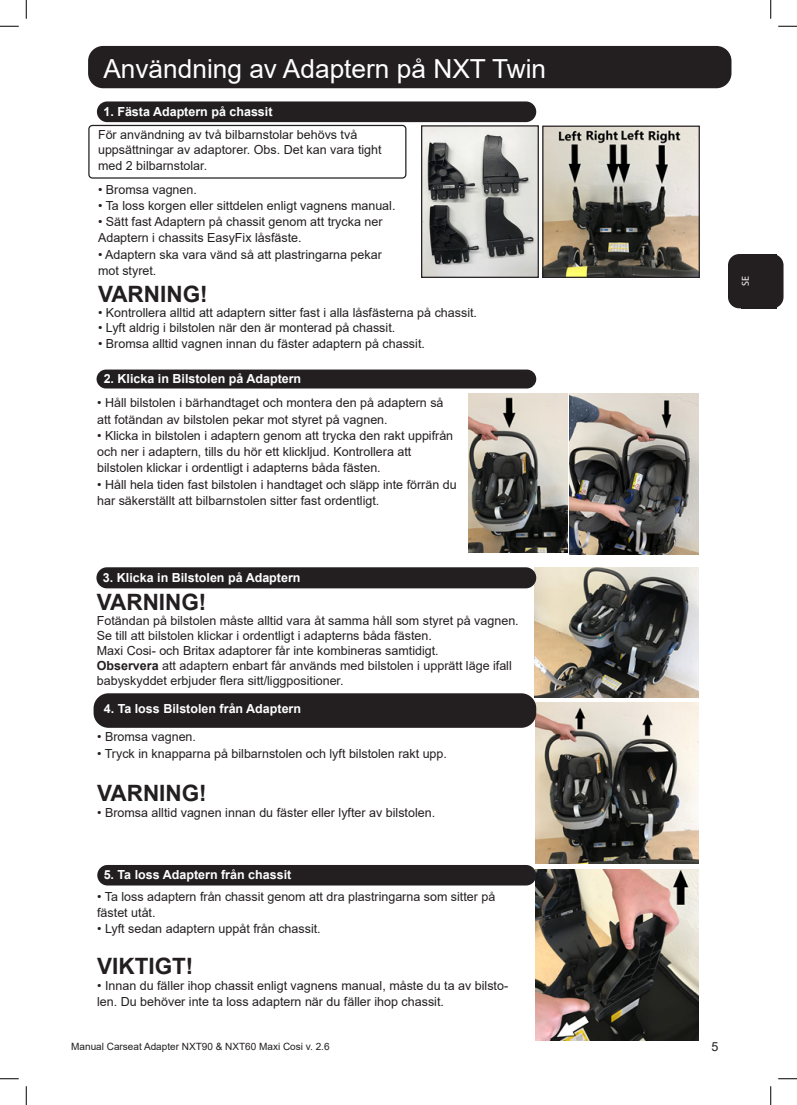
<style>
.page{position:relative;width:797px;height:1105px;background:#fff}
.page>*{position:absolute;margin:0;border:0;box-sizing:border-box;transform-origin:0 0}
.Headline_Left{font:26.25px "Arial";color:#fff}
.t1{font:700 22.5px "Arial";color:#231f20}
.Body_Text_with_HD{font:12.5px/16.2px "Arial";color:#231f20}
.Body_Text_with_HD-2{font:700 12.5px "Arial";color:#fff}
.t2{font:10px "Arial";color:#231f20}
.t3{font:10px "Myriad Pro";color:#fff}
.s1{font-weight:700}
</style>
<div class="page">
<img style="left:423px;top:127px;width:114px;height:149px">
<div style="left:421px;top:125px;width:118px;height:153px;border:1px solid #231f20"></div>
<img style="left:544px;top:128px;width:154px;height:148px">
<div style="left:542px;top:126px;width:158px;height:152px;border:1px solid #231f20"></div>
<img style="left:468px;top:393px;width:100px;height:159px">
<img style="left:570px;top:393px;width:128px;height:161px">
<img style="left:534px;top:567px;width:164px;height:131px">
<img style="left:535px;top:703px;width:164px;height:161px">
<img style="left:535px;top:869px;width:164px;height:171px">
<div style="left:88px;top:46px;width:643px;height:42px;background:#231f20;border-radius:15px"></div>
<div style="left:97px;top:101px;width:439px;height:21px;background:#231f20;border-radius:10px"></div>
<div style="left:97px;top:370px;width:439px;height:18px;background:#231f20;border-radius:9px"></div>
<div style="left:96px;top:567px;width:440px;height:21px;background:#231f20;border-radius:11px"></div>
<div style="left:94px;top:693px;width:442px;height:35px;background:#231f20;border-radius:15px"></div>
<div style="left:97px;top:865px;width:439px;height:20px;background:#231f20;border-radius:10px"></div>
<div style="left:728px;top:254px;width:55px;height:54px;background:#231f20;border-radius:11px"></div>
<div style="left:741px;top:254px;width:35px;height:55px;background:#231f20"></div>
<div style="left:88px;top:125px;width:318px;height:54px;border:1px solid #231f20;border-radius:4px"></div>
<svg style="left:0;top:25px;width:19px;height:2px"></svg>
<svg style="left:778px;top:25px;width:19px;height:2px"></svg>
<svg style="left:0;top:1078px;width:19px;height:1px"></svg>
<svg style="left:778px;top:1078px;width:19px;height:1px"></svg>
<svg style="left:25px;top:0;width:2px;height:19px"></svg>
<svg style="left:25px;top:1086px;width:2px;height:19px"></svg>
<svg style="left:770px;top:0;width:1px;height:19px"></svg>
<svg style="left:770px;top:1086px;width:1px;height:19px"></svg>
<p class="Headline_Left" style="left:103px;top:51px;width:444px">Användning av Adaptern på NXT Twin</p>
<p class="Body_Text_with_HD-2" style="left:103px;top:103px;width:171px">1. Fästa Adaptern på chassit</p>
<p class="Body_Text_with_HD" style="left:98px;top:127px;width:285px;line-height:15px">För användning av två bilbarnstolar behövs två uppsättningar av adaptorer. Obs. Det kan vara tight</p>
<p class="Body_Text_with_HD" style="left:98px;top:157px;width:111px">med 2 bilbarnstolar.</p>
<p class="Body_Text_with_HD" style="left:98px;top:181px;width:100px">• Bromsa vagnen.</p>
<p class="Body_Text_with_HD" style="left:98px;top:197px;width:299px">• Ta loss korgen eller sittdelen enligt vagnens manual.</p>
<p class="Body_Text_with_HD" style="left:98px;top:213px;width:286px">• Sätt fast Adaptern på chassit genom att trycka ner<br>Adaptern i chassits EasyFix låsfäste.</p>
<p class="Body_Text_with_HD" style="left:98px;top:246px;width:285px">• Adaptern ska vara vänd så att plastringarna pekar mot styret.</p>
<p class="t1" style="left:98px;top:278px;width:111px">VARNING!</p>
<p class="Body_Text_with_HD" style="left:98px;top:304px;width:380px">• Kontrollera alltid att adaptern sitter fast i alla låsfästerna på chassit.</p>
<p class="Body_Text_with_HD" style="left:98px;top:319px;width:299px">• Lyft aldrig i bilstolen när den är monterad på chassit.</p>
<p class="Body_Text_with_HD" style="left:98px;top:335px;width:328px">• Bromsa alltid vagnen innan du fäster adaptern på chassit.</p>
<p class="Body_Text_with_HD-2" style="left:104px;top:370px;width:199px">2. Klicka in Bilstolen på Adaptern</p>
<p class="Body_Text_with_HD" style="left:97px;top:395px;width:348px">• Håll bilstolen i bärhandtaget och montera den på adaptern så att fotändan av bilstolen pekar mot styret på vagnen.</p>
<p class="Body_Text_with_HD" style="left:97px;top:427px;width:357px">• Klicka in bilstolen i adaptern genom att trycka den rakt uppifrån och ner i adaptern, tills du hör ett klickljud. Kontrollera att bilstolen klickar i ordentligt i adapterns båda fästen.</p>
<p class="Body_Text_with_HD" style="left:97px;top:476px;width:361px">• Håll hela tiden fast bilstolen i handtaget och släpp inte förrän du har säkerställt att bilbarnstolen sitter fast ordentligt.</p>
<p class="t3" style="left:739px;top:286px;width:11px;rotate:-90deg">SE</p>
<p class="Body_Text_with_HD-2" style="left:103px;top:569px;width:199px">3. Klicka in Bilstolen på Adaptern</p>
<p class="t1" style="left:97px;top:586px;width:111px">VARNING!</p>
<p class="Body_Text_with_HD" style="left:97px;top:613px;width:423px;line-height:15px">Fotändan på bilstolen måste alltid vara åt samma håll som styret på vagnen.<br>Se till att bilstolen klickar i ordentligt i adapterns båda fästen.</p>
<p class="Body_Text_with_HD" style="left:97px;top:642px;width:343px">Maxi Cosi- och Britax adaptorer får inte kombineras samtidigt.</p>
<p class="Body_Text_with_HD" style="left:97px;top:657px;width:416px"><span class="s1">Observera</span> att adaptern enbart får används med bilstolen i upprätt läge ifall</p>
<p class="Body_Text_with_HD" style="left:97px;top:672px;width:248px">babyskyddet erbjuder flera sitt/liggpositioner.</p>
<p class="Body_Text_with_HD-2" style="left:104px;top:699px;width:199px">4. Ta loss Bilstolen från Adaptern</p>
<p class="Body_Text_with_HD" style="left:97px;top:729px;width:100px">• Bromsa vagnen.</p>
<p class="Body_Text_with_HD" style="left:97px;top:745px;width:351px">• Tryck in knapparna på bilbarnstolen och lyft bilstolen rakt upp.</p>
<p class="t1" style="left:97px;top:777px;width:111px">VARNING!</p>
<p class="Body_Text_with_HD" style="left:97px;top:805px;width:339px">• Bromsa alltid vagnen innan du fäster eller lyfter av bilstolen.</p>
<p class="Body_Text_with_HD-2" style="left:104px;top:866px;width:189px">5. Ta loss Adaptern från chassit</p>
<p class="Body_Text_with_HD" style="left:97px;top:888px;width:400px">• Ta loss adaptern från chassit genom att dra plastringarna som sitter på fästet utåt.</p>
<p class="Body_Text_with_HD" style="left:97px;top:920px;width:225px">• Lyft sedan adaptern uppåt från chassit.</p>
<p class="t1" style="left:97px;top:950px;width:98px">VIKTIGT!</p>
<p class="Body_Text_with_HD" style="left:97px;top:977px;width:412px">• Innan du fäller ihop chassit enligt vagnens manual, måste du ta av bilsto&shy;len. Du behöver inte ta loss adaptern när du fäller ihop chassit.</p>
<p class="t2" style="left:71px;top:1039px;width:260px">Manual Carseat Adapter NXT90 &amp; NXT60 Maxi Cosi v. 2.6</p>
<p class="Body_Text_with_HD" style="left:711px;top:1039px;width:8px">5</p>
</div>
